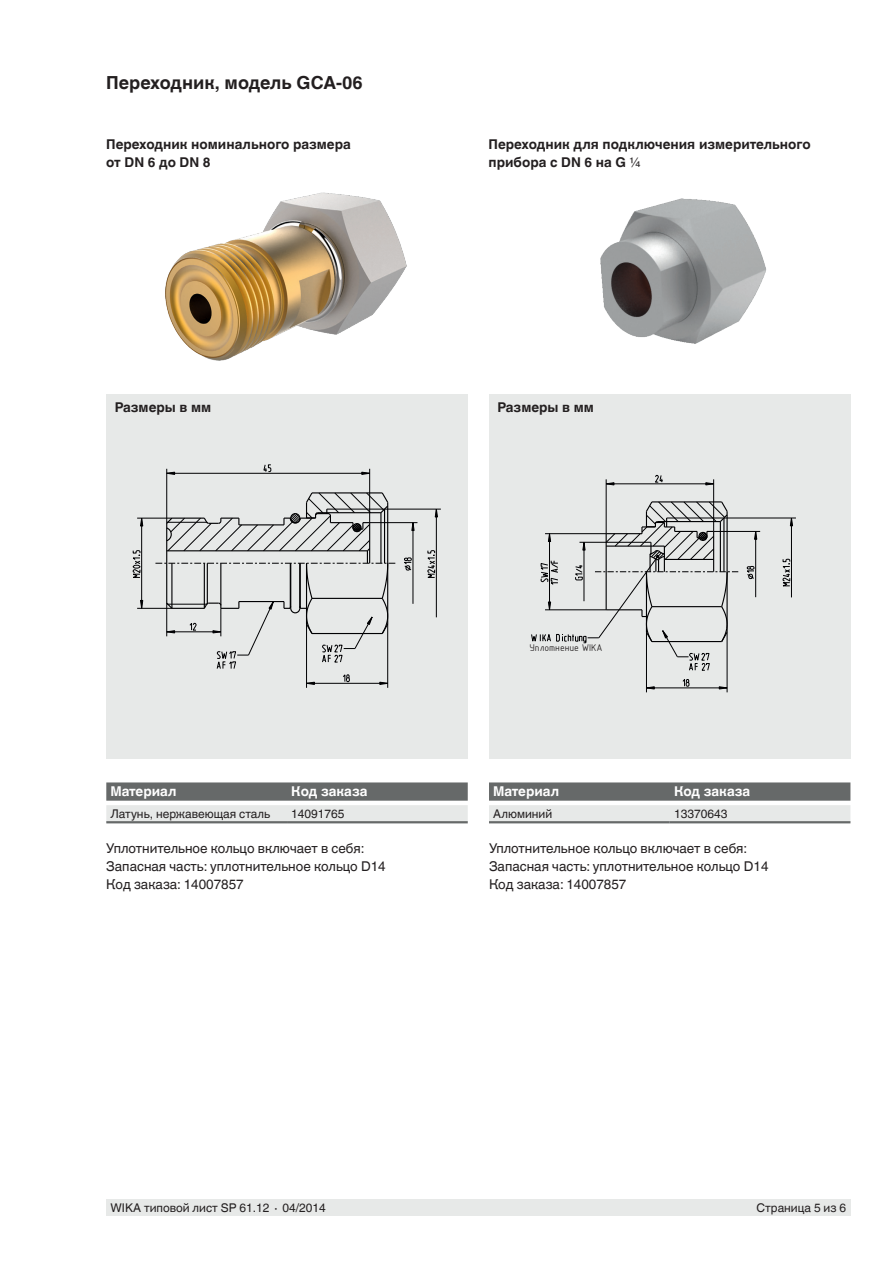
<style>
.page{position:relative;width:893px;height:1263px;background:#fff}
.page>*{position:absolute;margin:0;border:0;box-sizing:border-box;transform-origin:0 0}
.t1{font:700 18px "Helvetica World";color:#231f20}
.t2{font:13.5px/18px "Helvetica World";color:#231f20}
.t3{font:700 13.5px/18px "Helvetica World";color:#231f20}
.t4{font:700 13.5px "Helvetica World";color:#fff}
.t5{font:12px "Helvetica World";color:#231f20}
.t6{font:9px "Gost";color:#231f20}
.s1{font-weight:400}
</style>
<div class="page">
<div style="left:106px;top:1199px;width:744px;height:17px;background:#e7e9e8"></div>
<img style="left:600px;top:198px;width:167px;height:146px">
<svg style="left:489px;top:782px;width:361px;height:39px;background:#adb0af"></svg>
<hr style="left:489px;top:821px;width:181px;height:2px;background:#666969">
<hr style="left:670px;top:821px;width:180px;height:2px;background:#666969">
<svg style="left:106px;top:782px;width:362px;height:39px;background:#adb0af"></svg>
<hr style="left:106px;top:821px;width:181px;height:2px;background:#666969">
<hr style="left:287px;top:821px;width:181px;height:2px;background:#666969">
<img style="left:165px;top:192px;width:242px;height:169px">
<div style="left:106px;top:394px;width:362px;height:364px;background:#e7e9e8"></div>
<svg style="left:132px;top:550px;width:9px;height:28px"></svg>
<svg style="left:140px;top:519px;width:3px;height:7px"></svg>
<svg style="left:140px;top:600px;width:3px;height:8px"></svg>
<svg style="left:263px;top:464px;width:8px;height:8px"></svg>
<svg style="left:361px;top:472px;width:8px;height:3px"></svg>
<svg style="left:167px;top:472px;width:8px;height:3px"></svg>
<svg style="left:427px;top:550px;width:8px;height:28px"></svg>
<svg style="left:435px;top:510px;width:3px;height:7px"></svg>
<svg style="left:404px;top:557px;width:8px;height:14px"></svg>
<svg style="left:411px;top:523px;width:4px;height:8px"></svg>
<hr style="left:141px;top:518px;width:1px;height:90px;background:#000002">
<hr style="left:166px;top:469px;width:1px;height:53px;background:#000002">
<hr style="left:137px;top:608px;width:35px;height:1px;background:#000002">
<hr style="left:306px;top:624px;width:1px;height:64px;background:#000002">
<hr style="left:370px;top:522px;width:47px;height:1px;background:#000002">
<hr style="left:137px;top:518px;width:35px;height:1px;background:#000002">
<hr style="left:385px;top:509px;width:56px;height:1px;background:#000002">
<hr style="left:369px;top:469px;width:1px;height:54px;background:#000002">
<hr style="left:167px;top:473px;width:203px;height:1px;background:#000002">
<hr style="left:387px;top:624px;width:1px;height:64px;background:#000002">
<hr style="left:413px;top:523px;width:1px;height:81px;background:#000002">
<hr style="left:436px;top:509px;width:1px;height:108px;background:#000002">
<svg style="left:155px;top:491px;width:240px;height:194px"></svg>
<div style="left:489px;top:394px;width:361px;height:364px;background:#e7e9e8"></div>
<svg style="left:682px;top:679px;width:7px;height:8px"></svg>
<svg style="left:647px;top:686px;width:8px;height:2px"></svg>
<svg style="left:719px;top:686px;width:8px;height:2px"></svg>
<svg style="left:655px;top:475px;width:8px;height:8px"></svg>
<svg style="left:607px;top:482px;width:7px;height:2px"></svg>
<svg style="left:705px;top:482px;width:8px;height:2px"></svg>
<svg style="left:782px;top:559px;width:8px;height:27px"></svg>
<svg style="left:790px;top:517px;width:3px;height:9px"></svg>
<svg style="left:746px;top:566px;width:8px;height:13px"></svg>
<svg style="left:754px;top:532px;width:3px;height:8px"></svg>
<hr style="left:646px;top:688px;width:81px;height:1px;background:#000002">
<hr style="left:606px;top:479px;width:1px;height:55px;background:#000002">
<hr style="left:646px;top:632px;width:1px;height:60px;background:#000002">
<hr style="left:714px;top:531px;width:46px;height:1px;background:#000002">
<hr style="left:713px;top:479px;width:1px;height:52px;background:#000002">
<hr style="left:724px;top:518px;width:72px;height:1px;background:#000002">
<hr style="left:727px;top:632px;width:1px;height:60px;background:#000002">
<hr style="left:755px;top:531px;width:1px;height:66px;background:#000002">
<hr style="left:791px;top:518px;width:1px;height:79px;background:#000002">
<hr style="left:606px;top:484px;width:108px;height:1px;background:#000002">
<svg style="left:531px;top:500px;width:207px;height:171px"></svg>
<h1 class="t1" style="left:106px;top:73px;width:258px">Переходник, модель GCA-06</h1>
<p class="t3" style="left:106px;top:136px;width:246px">Переходник номинального размера от DN 6 до DN 8</p>
<p class="t3" style="left:489px;top:136px;width:324px">Переходник для подключения измерительного прибора с DN 6 на G <span class="s1">¼</span></p>
<p class="t3" style="left:115px;top:398px;width:98px">Размеры в мм</p>
<p class="t3" style="left:497px;top:398px;width:98px">Размеры в мм</p>
<p class="t4" style="left:111px;top:784px;width:67px">Материал</p>
<p class="t4" style="left:291px;top:784px;width:78px">Код заказа</p>
<p class="t5" style="left:111px;top:807px;width:161px">Латунь, нержавеющая сталь</p>
<p class="t5" style="left:291px;top:807px;width:55px">14091765</p>
<p class="t2" style="left:106px;top:840px;width:281px">Уплотнительное кольцо включает в себя:<br>Запасная часть: уплотнительное кольцо D14<br>Код заказа: 14007857</p>
<p class="t6" style="left:529px;top:642px;width:75px">Уплотнение WIKA</p>
<p class="t4" style="left:493px;top:784px;width:67px">Материал</p>
<p class="t4" style="left:674px;top:784px;width:78px">Код заказа</p>
<p class="t5" style="left:493px;top:807px;width:61px">Алюминий</p>
<p class="t5" style="left:674px;top:807px;width:55px">13370643</p>
<p class="t2" style="left:489px;top:840px;width:281px">Уплотнительное кольцо включает в себя:<br>Запасная часть: уплотнительное кольцо D14<br>Код заказа: 14007857</p>
<p class="t5" style="left:111px;top:1201px;width:217px">WIKA типовой лист SP 61.12 ∙ 04/2014</p>
<p class="t5" style="left:757px;top:1201px;width:91px">Страница 5 из 6</p>
</div>
